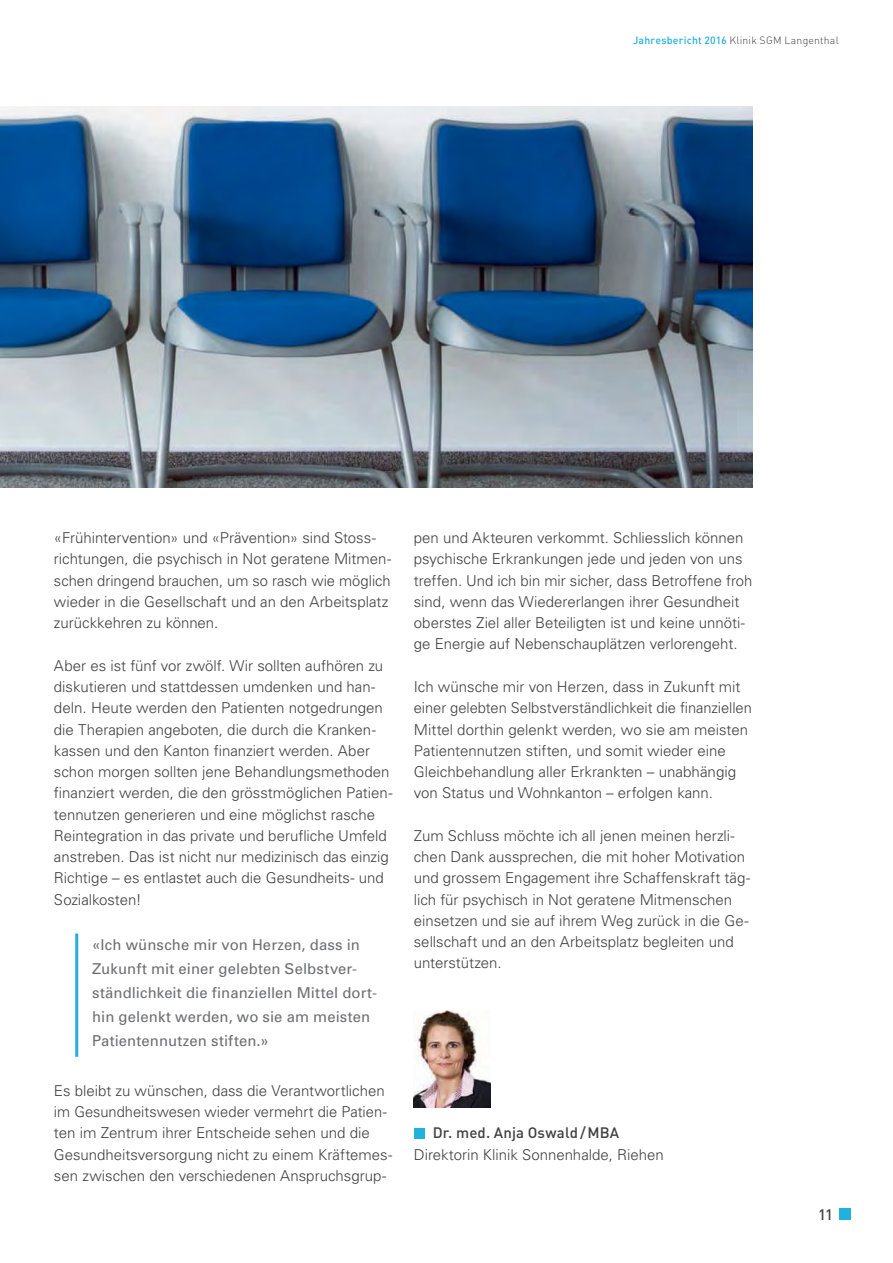
<style>
.page{position:relative;width:893px;height:1263px;background:#fff}
.page>*{position:absolute;margin:0;border:0;box-sizing:border-box;transform-origin:0 0}
.t1{font:300 15px/21.3px "Univers";color:#404041}
.t2{font:15px/24px "Univers";letter-spacing:.005em;color:#6d6e70}
.t3{font:15px "DIN Medium Alternate";letter-spacing:.01em;color:#404041}
.t4{font:500 15px "DIN";color:#404041}
.t5{font:10.5px "DIN Light Alternate";letter-spacing:.02em;color:#404041}
.s1{font-family:"DIN Medium Alternate";color:#22b0dc}
.s2{font-family:"DIN";font-weight:500;color:#22b0dc}
</style>
<div class="page">
<div style="left:839px;top:1209px;width:11px;height:11px;background:#22b0dc"></div>
<img style="left:414px;top:1010px;width:76px;height:97px">
<div style="left:414px;top:1128px;width:10px;height:10px;background:#22b0dc"></div>
<img style="left:0;top:107px;width:752px;height:380px">
<hr style="left:75px;top:934px;width:3px;height:123px;background:#22b0dc">
<p class="t5" style="left:633px;top:34px;width:207px"><span class="s1">Jahresbericht</span> <span class="s2">2016</span> Klinik SGM Langenthal</p>
<p class="t1" style="left:54px;top:529px;width:339px">«Frühintervention» und «Prävention» sind Stoss&shy;richtungen, die psychisch in Not geratene Mitmen&shy;schen dringend brauchen, um so rasch wie möglich wieder in die Gesellschaft und an den Arbeitsplatz zurückkehren zu können.</p>
<p class="t1" style="left:54px;top:656px;width:340px">Aber es ist fünf vor zwölf. Wir sollten aufhören zu diskutieren und stattdessen umdenken und han&shy;deln. Heute werden den Patienten notgedrungen die Therapien angeboten, die durch die Kranken&shy;kassen und den Kanton finanziert werden. Aber schon morgen sollten jene Behandlungsmethoden finanziert werden, die den grösstmöglichen Patien&shy;tennutzen generieren und eine möglichst rasche Reintegration in das private und berufliche Umfeld anstreben. Das ist nicht nur medizinisch das einzig Richtige – es entlastet auch die Gesundheits- und Sozialkosten!</p>
<p class="t2" style="left:92px;top:934px;width:286px">«Ich wünsche mir von Herzen, dass in Zukunft mit einer gelebten Selbstver&shy;ständlichkeit die finanziellen Mittel dort&shy;hin gelenkt werden, wo sie am meisten Patientennutzen stiften.»</p>
<p class="t1" style="left:54px;top:1081px;width:340px">Es bleibt zu wünschen, dass die Verantwortlichen im Gesundheitswesen wieder vermehrt die Patien&shy;ten im Zentrum ihrer Entscheide sehen und die Gesundheitsversorgung nicht zu einem Kräftemes&shy;sen zwischen den verschiedenen Anspruchsgrup-</p>
<p class="t1" style="left:414px;top:529px;width:340px">pen und Akteuren verkommt. Schliesslich können psychische Erkrankungen jede und jeden von uns treffen. Und ich bin mir sicher, dass Betroffene froh sind, wenn das Wiedererlangen ihrer Gesundheit oberstes Ziel aller Beteiligten ist und keine unnöti&shy;ge Energie auf Nebenschauplätzen verlorengeht.</p>
<p class="t1" style="left:414px;top:677px;width:339px">Ich wünsche mir von Herzen, dass in Zukunft mit einer gelebten Selbstverständlichkeit die finanziellen Mittel dorthin gelenkt werden, wo sie am meisten Patientennutzen stiften, und somit wieder eine Gleichbehandlung aller Erkrankten – unabhängig von Status und Wohnkanton – erfolgen kann.</p>
<p class="t1" style="left:414px;top:826px;width:338px">Zum Schluss möchte ich all jenen meinen herzli&shy;chen Dank aussprechen, die mit hoher Motivation und grossem Engagement ihre Schaffenskraft täg&shy;lich für psychisch in Not geratene Mitmenschen einsetzen und sie auf ihrem Weg zurück in die Ge&shy;sellschaft und an den Arbeitsplatz begleiten und unterstützen.</p>
<p class="t3" style="left:433px;top:1128px;width:188px">Dr. med. Anja Oswald / MBA</p>
<p class="t1" style="left:414px;top:1145px;width:251px">Direktorin Klinik Sonnenhalde, Riehen</p>
<p class="t4" style="left:818px;top:1206px;width:17px">11</p>
</div>
